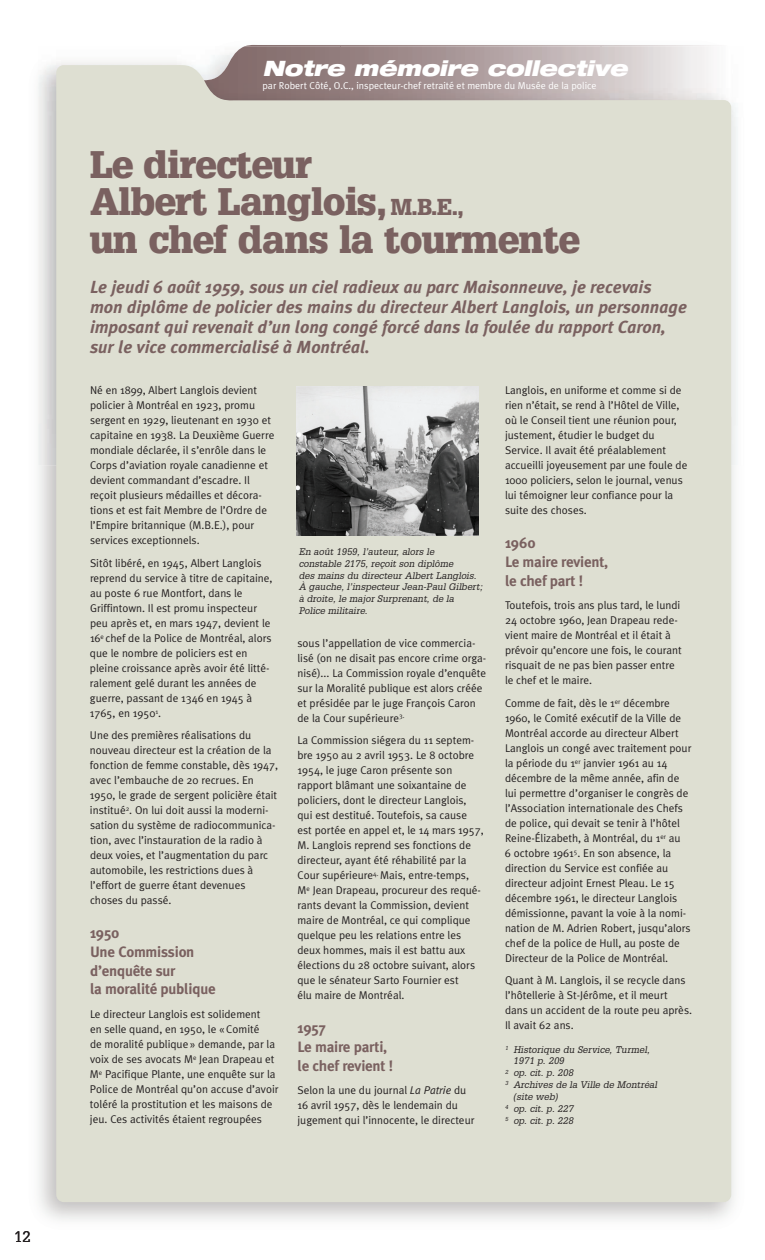
<style>
.page{position:relative;width:765px;height:1260px;background:#fff}
.page>*{position:absolute;margin:0;border:0;box-sizing:border-box;transform-origin:0 0}
.t1{font:900 37.5px/37.5px "Glypha";letter-spacing:-.015em;color:#7a6160}
.t2{font:italic 900 expanded 21.25px "Helvetica Neue";color:#fff}
.t3{font:italic 700 17.5px/20px "Meta Plus";color:#7a6160}
.t4{font:700 15px/18.8px "Meta Plus";letter-spacing:-.015em;color:#7a6160}
.t5{font:15px "Glypha";color:#231f20}
.t6{font:11.25px/15px "Meta Plus Normal";color:#231f20}
.t7{font:10px "Meta Plus Normal";color:#fff}
.t8{font:italic 9.38px/11.9px "Glypha";color:#231f20}
.s1{font-size:22.5px}
.s2{font-style:italic}
</style>
<div class="page">
<img style="left:38px;top:1000px;width:697px;height:220px">
<div style="left:56px;top:1000px;width:675px;height:202px;background:#dedfd2"></div>
<svg style="left:246px;top:45px;width:465px;height:1px"></svg>
<img style="left:731px;top:465px;width:4px;height:535px">
<img style="left:731px;top:104px;width:7px;height:361px">
<div style="left:56px;top:63px;width:675px;height:937px;background:#dedfd2"></div>
<img style="left:296px;top:387px;width:182px;height:148px">
<h3 class="t5" style="left:14px;top:1231px;width:18px">12</h3>
<h2 class="t2" style="left:262px;top:60px;width:371px">Notre mémoire collective</h2>
<p class="t7" style="left:262px;top:82px;width:336px">par Robert Côté, O.C., inspecteur-chef retraité et membre du Musée de la police</p>
<h1 class="t1" style="left:90px;top:148px;width:491px">Le directeur<br>Albert Langlois, <span class="s1">M.B.E.,<br></span>un chef dans la tourmente</h1>
<p class="t3" style="left:90px;top:278px;width:599px">Le jeudi 6 août 1959, sous un ciel radieux au parc Maisonneuve, je recevais mon diplôme de policier des mains du directeur Albert Langlois, un personnage imposant qui revenait d’un long congé forcé dans la foulée du rapport Caron, sur le vice commercialisé à Montréal.</p>
<p class="t6" style="left:90px;top:384px;width:186px">Né en 1899, Albert Langlois devient policier à Montréal en 1923, promu sergent en 1929, lieutenant en 1930 et capitaine en 1938. La Deuxième Guerre mondiale déclarée, il s’enrôle dans le Corps d’aviation royale canadienne et devient commandant d’escadre. Il reçoit plusieurs médailles et décora&shy;tions et est fait Membre de l’Ordre de l’Empire britannique (M.B.E.), pour services exceptionnels.</p>
<p class="t6" style="left:90px;top:556px;width:184px">Sitôt libéré, en 1945, Albert Langlois reprend du service à titre de capitaine, au poste 6 rue Montfort, dans le Griffintown. Il est promu inspecteur peu après et, en mars 1947, devient le 16<sup>e</sup> chef de la Police de Montréal, alors que le nombre de policiers est en pleine croissance après avoir été litté&shy;ralement gelé durant les années de guerre, passant de 1346 en 1945 à 1765, en 1950<sup>1</sup>.</p>
<p class="t6" style="left:90px;top:729px;width:190px">Une des premières réalisations du nouveau directeur est la création de la fonction de femme constable, dès 1947, avec l’embauche de 20 recrues. En 1950, le grade de sergent policière était institué<sup>2</sup>. On lui doit aussi la moderni&shy;sation du système de radiocommunica&shy;tion, avec l’instauration de la radio à deux voies, et l’augmentation du parc automobile, les restrictions dues à l’effort de guerre étant devenues choses du passé.</p>
<h3 class="t4" style="left:90px;top:925px;width:127px">1950<br>Une Commission d’enquête sur<br>la moralité publique</h3>
<p class="t6" style="left:90px;top:1008px;width:190px">Le directeur Langlois est solidement<br>en selle quand, en 1950, le « Comité<br>de moralité publique » demande, par la voix de ses avocats M<sup>e</sup> Jean Drapeau et M<sup>e</sup> Pacifique Plante, une enquête sur la Police de Montréal qu’on accuse d’avoir toléré la prostitution et les maisons de jeu. Ces activités étaient regroupées</p>
<p class="t6" style="left:505px;top:384px;width:184px">Langlois, en uniforme et comme si de rien n’était, se rend à l’Hôtel de Ville, où le Conseil tient une réunion pour, justement, étudier le budget du Service. Il avait été préalablement accueilli joyeusement par une foule de 1000 policiers, selon le journal, venus lui témoigner leur confiance pour la suite des choses.</p>
<h3 class="t4" style="left:505px;top:535px;width:105px">1960<br>Le maire revient, le chef part !</h3>
<p class="t6" style="left:505px;top:599px;width:178px">Toutefois, trois ans plus tard, le lundi 24 octobre 1960, Jean Drapeau rede&shy;vient maire de Montréal et il était à prévoir qu’encore une fois, le courant risquait de ne pas bien passer entre le chef et le maire.</p>
<p class="t6" style="left:505px;top:696px;width:188px">Comme de fait, dès le 1<sup>er</sup> décembre 1960, le Comité exécutif de la Ville de Montréal accorde au directeur Albert Langlois un congé avec traitement pour la période du 1<sup>er</sup> janvier 1961 au 14 décembre de la même année, afin de lui permettre d’organiser le congrès de l’Association internationale des Chefs de police, qui devait se tenir à l’hôtel Reine-Élizabeth, à Montréal, du 1<sup>er</sup> au<br>6 octobre 1961<sup>5</sup>. En son absence, la direction du Service est confiée au directeur adjoint Ernest Pleau. Le 15 décembre 1961, le directeur Langlois démissionne, pavant la voie à la nomi&shy;nation de M. Adrien Robert, jusqu’alors chef de la police de Hull, au poste de Directeur de la Police de Montréal.</p>
<p class="t6" style="left:505px;top:974px;width:189px">Quant à M. Langlois, il se recycle dans l’hôtellerie à St-Jérôme, et il meurt dans un accident de la route peu après.<br>Il avait 62 ans.</p>
<p class="t8" style="left:505px;top:1044px;width:148px"><sup>1</sup> Historique du Service, Turmel,</p>
<p class="t8" style="left:513px;top:1056px;width:54px">1971 p. 209</p>
<p class="t8" style="left:505px;top:1068px;width:71px"><sup>2</sup> op. cit. p. 208</p>
<p class="t8" style="left:505px;top:1080px;width:155px"><sup>3</sup> Archives de la Ville de Montréal</p>
<p class="t8" style="left:513px;top:1091px;width:48px">(site web)</p>
<p class="t8" style="left:505px;top:1103px;width:71px"><sup>4</sup> op. cit. p. 227</p>
<p class="t8" style="left:505px;top:1115px;width:71px"><sup>5</sup> op. cit. p. 228</p>
<p class="t8" style="left:299px;top:546px;width:187px">En août 1959, l’auteur, alors le<br>constable 2175, reçoit son diplôme<br>des mains du directeur Albert Langlois.<br>À gauche, l’inspecteur Jean-Paul Gilbert; à droite, le maj or Surprenant, de la Police militaire.</p>
<p class="t6" style="left:297px;top:636px;width:190px">sous l’appellation de vice commercia&shy;lisé (on ne disait pas encore crime orga&shy;nisé)... La Commission royale d’enquête sur la Moralité publique est alors créée et présidée par le juge François Caron de la Cour supérieure<sup>3.</sup></p>
<p class="t6" style="left:297px;top:734px;width:188px">La Commission siégera du 11 septem&shy;bre 1950 au 2 avril 1953. Le 8 octobre 1954, le juge Caron présente son rapport blâmant une soixantaine de policiers, dont le directeur Langlois, qui est destitué. Toutefois, sa cause est portée en appel et, le 14 mars 1957, M. Langlois reprend ses fonctions de directeur, ayant été réhabilité par la Cour supérieure<sup>4.</sup> Mais, entre-temps, M<sup>e</sup> Jean Drapeau, procureur des requé&shy;rants devant la Commission, devient maire de Montréal, ce qui complique quelque peu les relations entre les deux hommes, mais il est battu aux élections du 28 octobre suivant, alors que le sénateur Sarto Fournier est<br>élu maire de Montréal.</p>
<h3 class="t4" style="left:298px;top:1020px;width:97px">1957<br>Le maire parti, le chef revient !</h3>
<p class="t6" style="left:298px;top:1084px;width:179px">Selon la une du journal <span class="s2">La Patrie</span> du<br>16 avril 1957, dès le lendemain du jugement qui l’innocente, le directeur</p>
</div>
